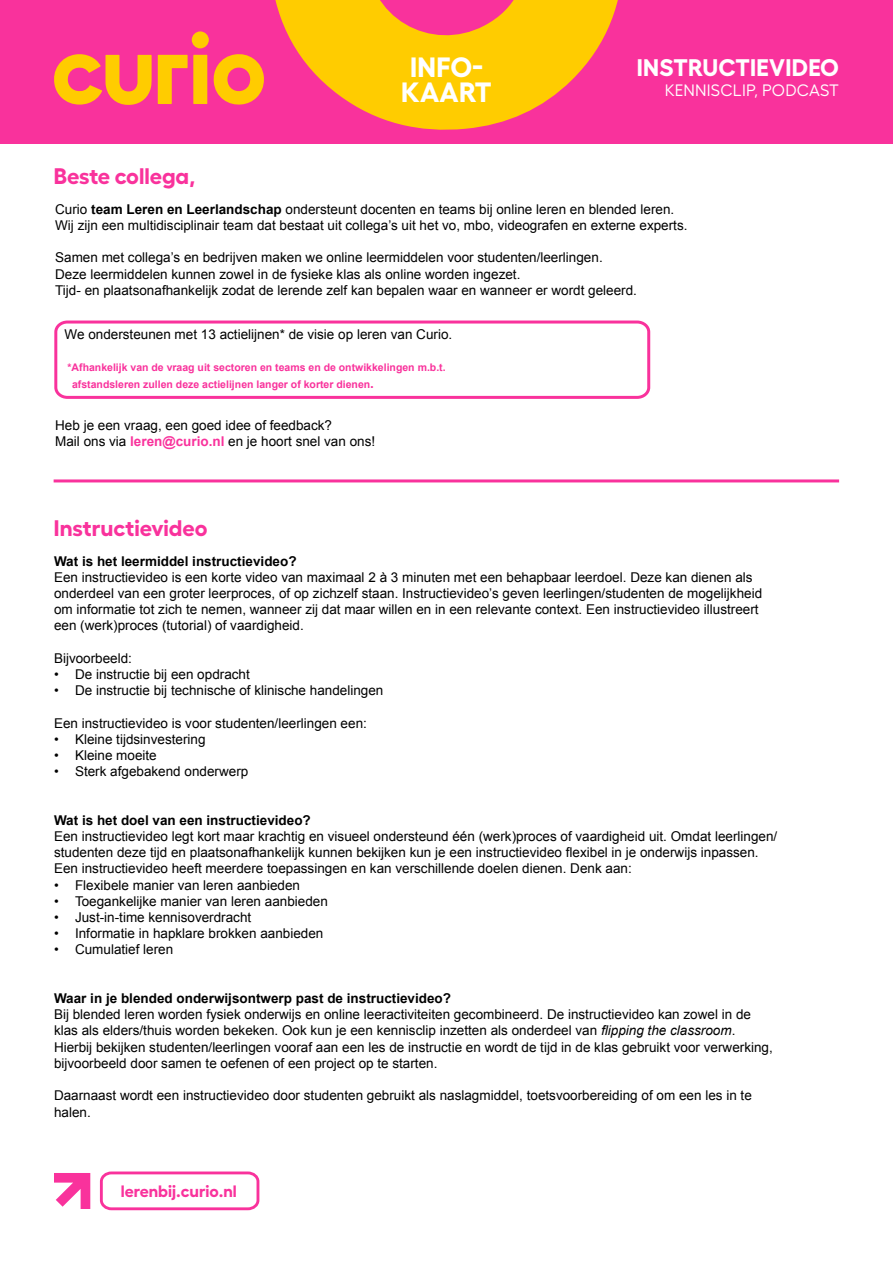
<style>
.page{position:relative;width:893px;height:1263px;background:#fff}
.page>*{position:absolute;margin:0;border:0;box-sizing:border-box;transform-origin:0 0}
.t1{font:700 27.9px/24.5px "Fellix";letter-spacing:.01em;color:#fff;text-align:center}
.t2{font:700 24px "Fellix";letter-spacing:.01em;color:#fff}
.t3{font:700 22.5px "Fellix";color:#f9329c}
.t4{font:16.5px "Fellix";letter-spacing:.01em;color:#fff}
.t5{font:700 16.5px "Fellix";color:#f9329c}
.t6{font:13.5px/16.2px "Arial";color:#000}
.t7{font:700 13.5px "Arial";color:#000}
.t8{font:700 10.5px/16.2px "Arial";color:#f9329c}
.s1{font-weight:700}
.s2{font-size:13.5px}
.s3{font-weight:700;color:#f9329c}
.s4{font-style:italic}
</style>
<div class="page">
<hr style="left:54px;top:479px;width:785px;height:3px;background:#f9329c">
<svg style="left:54px;top:320px;width:597px;height:79px"></svg>
<div style="left:0;top:0;width:893px;height:143px;background:#f9329c"></div>
<svg style="left:275px;top:0;width:343px;height:130px;fill:#fc0"></svg>
<svg style="left:213px;top:54px;width:51px;height:51px"></svg>
<svg style="left:54px;top:54px;width:98px;height:51px"></svg>
<svg style="left:158px;top:55px;width:49px;height:49px"></svg>
<div style="left:192px;top:31px;width:17px;height:17px;background:#fc0;border-radius:50%"></div>
<svg style="left:99px;top:1171px;width:161px;height:40px"></svg>
<svg style="left:54px;top:1173px;width:36px;height:36px"></svg>
<h1 class="t1" style="left:401px;top:52px;width:92px">INFO-<br>KAART</h1>
<h2 class="t2" style="left:637px;top:49px;width:203px">INSTRUCTIEVIDEO</h2>
<p class="t4" style="left:665px;top:78px;width:175px">KENNISCLIP, PODCAST</p>
<h3 class="t3" style="left:54px;top:158px;width:143px">Beste collega,</h3>
<p class="t6" style="left:55px;top:201px;width:634px">Curio <span class="s1">team Leren en Leerlandschap</span> ondersteunt docenten en teams bij online leren en blended leren.<br>Wij zijn een multidisciplinair team dat bestaat uit collega’s uit het vo, mbo, videografen en externe experts.</p>
<p class="t6" style="left:55px;top:250px;width:583px">Samen met collega’s en bedrijven maken we online leermiddelen voor studenten/leerlingen.<br>Deze leermiddelen kunnen zowel in de fysieke klas als online worden ingezet.<br>Tijd- en plaatsonafhankelijk zodat de lerende zelf kan bepalen waar en wanneer er wordt geleerd.</p>
<p class="t6" style="left:65px;top:327px;width:389px">We ondersteunen met 13 actielijnen* de visie op leren van Curio.</p>
<p class="t8" style="left:72px;top:360px;width:375px;text-indent:-5px">*Afhankelijk van de vraag uit sectoren en teams en de ontwikkelingen m.b.t. afstandsleren zullen deze actielijnen langer of korter dienen<span class="s2">.</span></p>
<p class="t6" style="left:55px;top:417px;width:322px">Heb je een vraag, een goed idee of feedback?<br>Mail ons via <span class="s3">leren@curio.nl</span> en je hoort snel van ons!</p>
<h3 class="t3" style="left:54px;top:509px;width:155px">Instructievideo</h3>
<p class="t7" style="left:54px;top:552px;width:244px">Wat is het leermiddel instructievideo?</p>
<p class="t6" style="left:54px;top:569px;width:710px">Een instructievideo is een korte video van maximaal 2 à 3 minuten met een behapbaar leerdoel. Deze kan dienen als onderdeel van een groter leerproces, of op zichzelf staan. Instructievideo’s geven leerlingen/studenten de mogelijkheid om informatie tot zich te nemen, wanneer zij dat maar willen en in een relevante context. Een instructievideo illustreert een (werk)proces (tutorial) of vaardigheid.</p>
<p class="t6" style="left:54px;top:650px;width:80px">Bijvoorbeeld:</p>
<p class="t6" style="left:54px;top:666px;width:197px">• De instructie bij een opdracht</p>
<p class="t6" style="left:54px;top:682px;width:331px">• De instructie bij technische of klinische handelingen</p>
<p class="t6" style="left:54px;top:715px;width:314px">Een instructievideo is voor studenten/leerlingen een:</p>
<p class="t6" style="left:54px;top:731px;width:153px">• Kleine tijdsinvestering</p>
<p class="t6" style="left:54px;top:747px;width:104px">• Kleine moeite</p>
<p class="t6" style="left:54px;top:763px;width:196px">• Sterk afgebakend onderwerp</p>
<p class="t7" style="left:54px;top:811px;width:258px">Wat is het doel van een instructievideo?</p>
<p class="t6" style="left:54px;top:828px;width:725px">Een instructievideo legt kort maar krachtig en visueel ondersteund één (werk)proces of vaardigheid uit. Omdat leerlingen/ studenten deze tijd en plaatsonafhankelijk kunnen bekijken kun je een instructievideo flexibel in je onderwijs inpassen.<br>Een instructievideo heeft meerdere toepassingen en kan verschillende doelen dienen. Denk aan:</p>
<p class="t6" style="left:54px;top:877px;width:248px">• Flexibele manier van leren aanbieden</p>
<p class="t6" style="left:54px;top:893px;width:275px">• Toegankelijke manier van leren aanbieden</p>
<p class="t6" style="left:54px;top:909px;width:199px">• Just-in-time kennisoverdracht</p>
<p class="t6" style="left:54px;top:925px;width:271px">• Informatie in hapklare brokken aanbieden</p>
<p class="t6" style="left:54px;top:942px;width:121px">• Cumulatief leren</p>
<p class="t7" style="left:54px;top:989px;width:399px">Waar in je blended onderwijsontwerp past de instructievideo?</p>
<p class="t6" style="left:54px;top:1006px;width:720px">Bij blended leren worden fysiek onderwijs en online leeractiviteiten gecombineerd. De instructievideo kan zowel in de klas als elders/thuis worden bekeken. Ook kun je een kennisclip inzetten als onderdeel van <span class="s4">flipping the classroom</span>.<br>Hierbij bekijken studenten/leerlingen vooraf aan een les de instructie en wordt de tijd in de klas gebruikt voor verwerking, bijvoorbeeld door samen te oefenen of een project op te starten.</p>
<p class="t6" style="left:54px;top:1087px;width:699px">Daarnaast wordt een instructievideo door studenten gebruikt als naslagmiddel, toetsvoorbereiding of om een les in te halen.</p>
<p class="t5" style="left:121px;top:1177px;width:117px">lerenbij.curio.nl</p>
</div>
